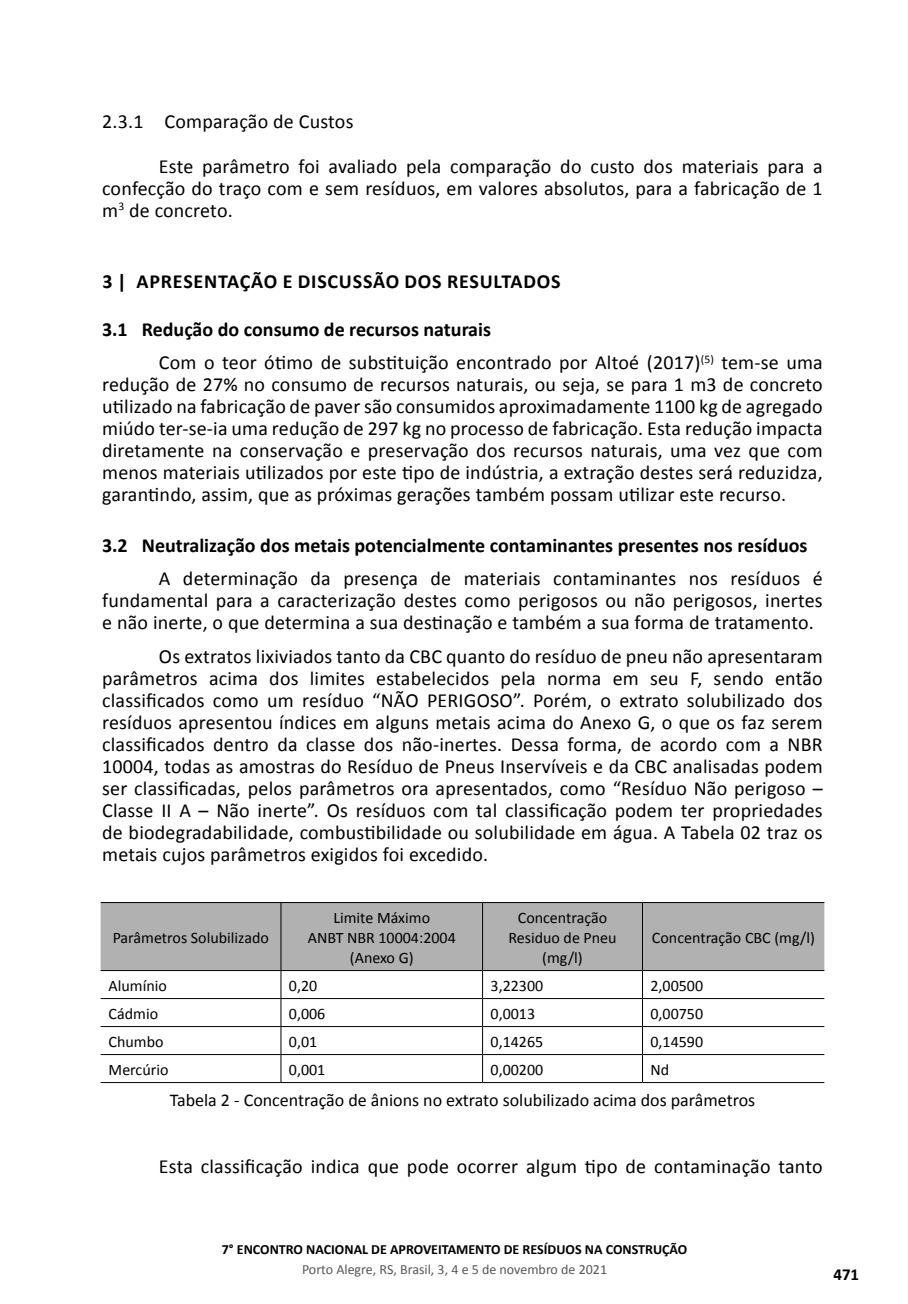
<style>
.page{position:relative;width:908px;height:1304px;background:#fff}
.page>*{position:absolute;margin:0;border:0;box-sizing:border-box;transform-origin:0 0}
.t1{font:20px/22px "Calibri";letter-spacing:.01em;color:#000;text-align:justify}
.t2{font:700 20px "Calibri";color:#000}
.t3{font:700 20px "Calibri";letter-spacing:.04em;color:#000}
.t4{font:18px "Calibri";color:#000}
.t5{font:700 16.8px "Calibri";color:#000}
.t6{font:16px/20px "Calibri";color:#000;text-align:center}
.t7{font:700 14px "Calibri";color:#000}
.t8{font:14px "Calibri";color:#575756}
.s1{font-weight:700}
</style>
<div class="page">
<div style="left:101px;top:903px;width:723px;height:67px;background:#b1b1b1"></div>
<hr style="left:101px;top:902px;width:180px;height:1px;background:#000">
<hr style="left:281px;top:902px;width:201px;height:1px;background:#000">
<hr style="left:280px;top:903px;width:1px;height:67px;background:#000">
<hr style="left:482px;top:902px;width:160px;height:1px;background:#000">
<hr style="left:482px;top:903px;width:1px;height:67px;background:#000">
<hr style="left:642px;top:902px;width:182px;height:1px;background:#000">
<hr style="left:641px;top:903px;width:1px;height:67px;background:#000">
<hr style="left:101px;top:970px;width:180px;height:1px;background:#000">
<hr style="left:281px;top:970px;width:201px;height:1px;background:#000">
<hr style="left:482px;top:970px;width:160px;height:1px;background:#000">
<hr style="left:642px;top:970px;width:182px;height:1px;background:#000">
<hr style="left:101px;top:998px;width:180px;height:1px;background:#000">
<hr style="left:281px;top:998px;width:201px;height:1px;background:#000">
<hr style="left:482px;top:998px;width:160px;height:1px;background:#000">
<hr style="left:642px;top:998px;width:182px;height:1px;background:#000">
<hr style="left:101px;top:1026px;width:180px;height:1px;background:#000">
<hr style="left:281px;top:1026px;width:201px;height:1px;background:#000">
<hr style="left:482px;top:1026px;width:160px;height:1px;background:#000">
<hr style="left:642px;top:1026px;width:182px;height:1px;background:#000">
<hr style="left:101px;top:1054px;width:180px;height:1px;background:#000">
<hr style="left:281px;top:1054px;width:201px;height:1px;background:#000">
<svg style="left:280px;top:971px;width:1px;height:111px"></svg>
<hr style="left:482px;top:1054px;width:160px;height:1px;background:#000">
<svg style="left:482px;top:971px;width:1px;height:111px"></svg>
<hr style="left:642px;top:1054px;width:182px;height:1px;background:#000">
<hr style="left:101px;top:1082px;width:180px;height:1px;background:#000">
<hr style="left:281px;top:1082px;width:201px;height:1px;background:#000">
<hr style="left:482px;top:1082px;width:160px;height:1px;background:#000">
<hr style="left:642px;top:1082px;width:182px;height:1px;background:#000">
<p class="t1" style="left:102px;top:110px;width:253px">2.3.1 Comparação de Custos</p>
<p class="t1" style="left:102px;top:155px;width:721px;text-indent:57px">Este parâmetro foi avaliado pela comparação do custo dos materiais para a confecção do traço com e sem resíduos, em valores absolutos, para a fabricação de 1 m<sup>3</sup> de concreto.</p>
<p class="t3" style="left:102px;top:267px;width:459px">3 | APRESENTAÇÃO E DISCUSSÃO DOS RESULTADOS</p>
<p class="t1" style="left:159px;top:312px;width:665px;line-height:33.4px;text-indent:-57px"><span class="s1">3.1 Redução do consumo de recursos naturais<br></span>Com o teor ótimo de substituição encontrado por Altoé (2017)<sup>(5)</sup> tem-se uma</p>
<p class="t1" style="left:102px;top:373px;width:721px">redução de 27% no consumo de recursos naturais, ou seja, se para 1 m3 de concreto utilizado na fabricação de paver são consumidos aproximadamente 1100 kg de agregado miúdo ter-se-ia uma redução de 297 kg no processo de fabricação. Esta redução impacta diretamente na conservação e preservação dos recursos naturais, uma vez que com menos materiais utilizados por este tipo de indústria, a extração destes será reduzidza, garantindo, assim, que as próximas gerações também possam utilizar este recurso.</p>
<p class="t2" style="left:102px;top:531px;width:706px">3.2 Neutralização dos metais potencialmente contaminantes presentes nos resíduos</p>
<p class="t1" style="left:102px;top:567px;width:721px;text-indent:57px">A determinação da presença de materiais contaminantes nos resíduos é fundamental para a caracterização destes como perigosos ou não perigosos, inertes e não inerte, o que determina a sua destinação e também a sua forma de tratamento.</p>
<p class="t1" style="left:102px;top:644px;width:721px;text-indent:57px">Os extratos lixiviados tanto da CBC quanto do resíduo de pneu não apresentaram parâmetros acima dos limites estabelecidos pela norma em seu F, sendo então classificados como um resíduo “NÃO PERIGOSO”. Porém, o extrato solubilizado dos resíduos apresentou índices em alguns metais acima do Anexo G, o que os faz serem classificados dentro da classe dos não-inertes. Dessa forma, de acordo com a NBR 10004, todas as amostras do Resíduo de Pneus Inservíveis e da CBC analisadas podem ser classificadas, pelos parâmetros ora apresentados, como “Resíduo Não perigoso – Classe II A – Não inerte”. Os resíduos com tal classificação podem ter propriedades de biodegradabilidade, combustibilidade ou solubilidade em água. A Tabela 02 traz os metais cujos parâmetros exigidos foi excedido.</p>
<p class="t6" style="left:113px;top:927px;width:157px">Parâmetros Solubilizado</p>
<p class="t6" style="left:307px;top:907px;width:149px">Limite Máximo<br>ANBT NBR 10004:2004 (Anexo G)</p>
<p class="t6" style="left:508px;top:907px;width:110px">Concentração<br>Residuo de Pneu (mg/l)</p>
<p class="t6" style="left:651px;top:927px;width:164px">Concentração CBC (mg/l)</p>
<p class="t6" style="left:109px;top:975px;width:60px">Alumínio</p>
<p class="t6" style="left:289px;top:975px;width:30px">0,20</p>
<p class="t6" style="left:490px;top:975px;width:54px">3,22300</p>
<p class="t6" style="left:650px;top:975px;width:54px">2,00500</p>
<p class="t6" style="left:109px;top:1003px;width:51px">Cádmio</p>
<p class="t6" style="left:289px;top:1003px;width:38px">0,006</p>
<p class="t6" style="left:490px;top:1003px;width:46px">0,0013</p>
<p class="t6" style="left:650px;top:1003px;width:54px">0,00750</p>
<p class="t6" style="left:109px;top:1031px;width:56px">Chumbo</p>
<p class="t6" style="left:289px;top:1031px;width:30px">0,01</p>
<p class="t6" style="left:490px;top:1031px;width:54px">0,14265</p>
<p class="t6" style="left:650px;top:1031px;width:54px">0,14590</p>
<p class="t6" style="left:109px;top:1059px;width:61px">Mercúrio</p>
<p class="t6" style="left:289px;top:1059px;width:38px">0,001</p>
<p class="t6" style="left:490px;top:1059px;width:54px">0,00200</p>
<p class="t6" style="left:650px;top:1059px;width:20px">Nd</p>
<p class="t4" style="left:170px;top:1088px;width:587px">Tabela 2 - Concentração de ânions no extrato solubilizado acima dos parâmetros</p>
<p class="t1" style="left:159px;top:1155px;width:665px">Esta classificação indica que pode ocorrer algum tipo de contaminação tanto</p>
<p class="t7" style="left:222px;top:1239px;width:467px">7° ENCONTRO NACIONAL DE APROVEITAMENTO DE RESÍDUOS NA CONSTRUÇÃO</p>
<p class="t8" style="left:302px;top:1259px;width:306px">Porto Alegre, RS, Brasil, 3, 4 e 5 de novembro de 2021</p>
<p class="t5" style="left:833px;top:1263px;width:27px">471</p>
</div>
